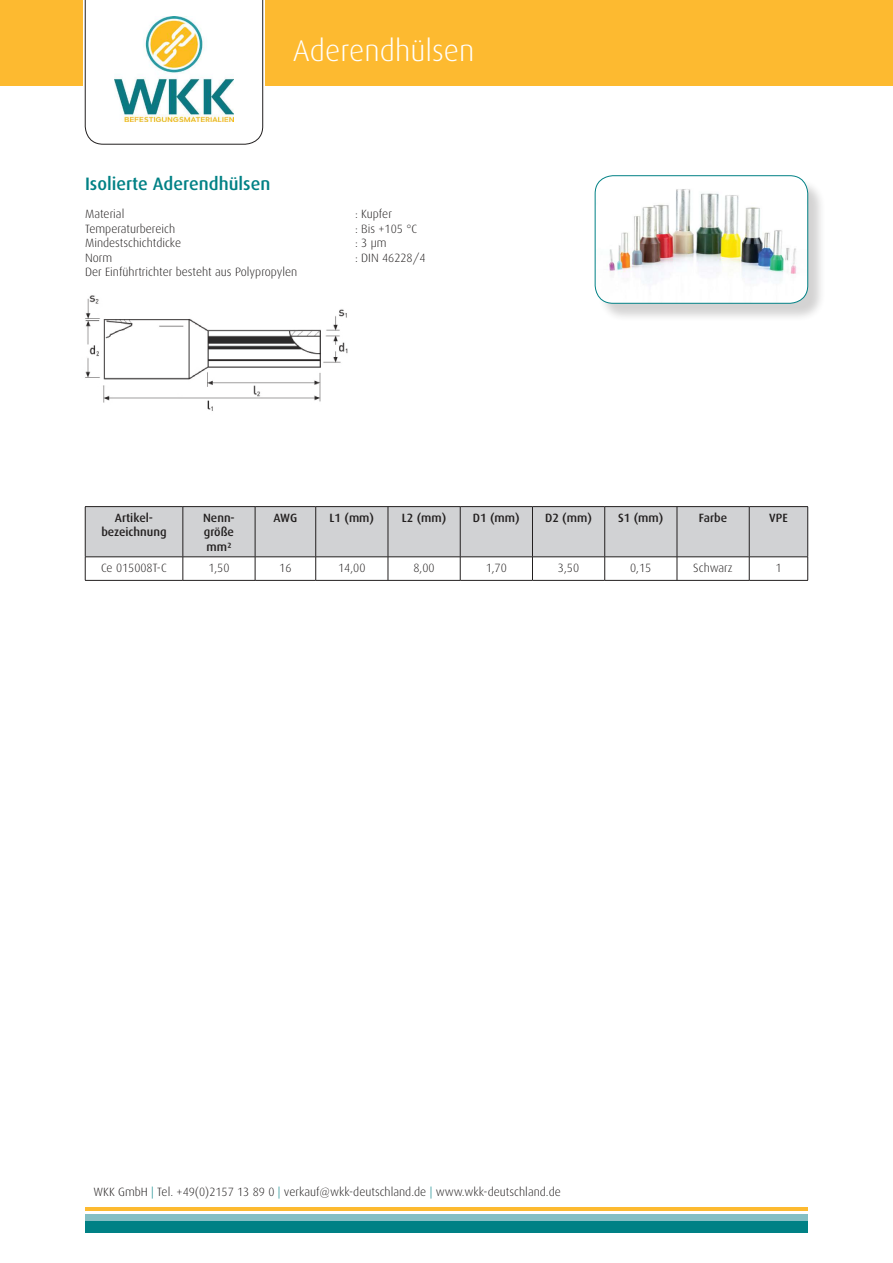
<style>
.page{position:relative;width:893px;height:1263px;background:#fff}
.page>*{position:absolute;margin:0;border:0;box-sizing:border-box;transform-origin:0 0}
.t1{font:300 30px "Dax";color:#fff}
.t2{font:500 18px "Dax";color:#008185}
.t3{font:300 12px "Dax";color:#221f1f}
.t4{font:500 12px/14.4px "Dax";color:#221f1f;text-align:center}
.s1{color:#008185}
</style>
<div class="page">
<div style="left:0;top:0;width:83px;height:85px;background:#fdba30"></div>
<div style="left:85px;top:1220px;width:723px;height:13px;background:#008185"></div>
<div style="left:85px;top:1214px;width:723px;height:6px;background:#84bfc4"></div>
<hr style="left:85px;top:1208px;width:723px;height:3px;background:#fdba30">
<svg style="left:85px;top:0;width:178px;height:145px"></svg>
<img style="left:115px;top:16px;width:118px;height:106px">
<div style="left:265px;top:0;width:628px;height:85px;background:#fdba30"></div>
<hr style="left:85px;top:506px;width:98px;height:1px;background:#221f1f">
<hr style="left:183px;top:506px;width:72px;height:1px;background:#221f1f">
<hr style="left:255px;top:506px;width:61px;height:1px;background:#221f1f">
<hr style="left:316px;top:506px;width:72px;height:1px;background:#221f1f">
<hr style="left:388px;top:506px;width:72px;height:1px;background:#221f1f">
<hr style="left:460px;top:506px;width:72px;height:1px;background:#221f1f">
<hr style="left:532px;top:506px;width:73px;height:1px;background:#221f1f">
<hr style="left:605px;top:506px;width:72px;height:1px;background:#221f1f">
<hr style="left:677px;top:506px;width:72px;height:1px;background:#221f1f">
<hr style="left:749px;top:506px;width:59px;height:1px;background:#221f1f">
<svg style="left:85px;top:507px;width:723px;height:73px"></svg>
<hr style="left:85px;top:580px;width:98px;height:1px;background:#221f1f">
<hr style="left:183px;top:580px;width:72px;height:1px;background:#221f1f">
<hr style="left:255px;top:580px;width:61px;height:1px;background:#221f1f">
<hr style="left:316px;top:580px;width:72px;height:1px;background:#221f1f">
<hr style="left:388px;top:580px;width:72px;height:1px;background:#221f1f">
<hr style="left:460px;top:580px;width:72px;height:1px;background:#221f1f">
<hr style="left:532px;top:580px;width:73px;height:1px;background:#221f1f">
<hr style="left:605px;top:580px;width:72px;height:1px;background:#221f1f">
<hr style="left:677px;top:580px;width:72px;height:1px;background:#221f1f">
<hr style="left:749px;top:580px;width:59px;height:1px;background:#221f1f">
<div style="left:597px;top:178px;width:230px;height:144px;background:#221f1f;opacity:.2"></div>
<img style="left:595px;top:176px;width:213px;height:127px">
<div style="left:595px;top:176px;width:213px;height:127px;border:1px solid #008185;border-radius:18px"></div>
<img style="left:85px;top:295px;width:263px;height:116px">
<h1 class="t1" style="left:293px;top:37px;width:183px">Aderendhülsen</h1>
<h2 class="t2" style="left:85px;top:175px;width:187px">Isolierte Aderendhülsen</h2>
<p class="t3" style="left:85px;top:209px;width:41px">Material</p>
<p class="t3" style="left:355px;top:209px;width:38px">: Kupfer</p>
<p class="t3" style="left:85px;top:223px;width:92px">Temperaturbereich</p>
<p class="t3" style="left:355px;top:223px;width:64px">: Bis +105 °C</p>
<p class="t3" style="left:85px;top:238px;width:98px">Mindestschichtdicke</p>
<p class="t3" style="left:355px;top:238px;width:33px">: 3 µm</p>
<p class="t3" style="left:85px;top:252px;width:29px">Norm</p>
<p class="t3" style="left:355px;top:252px;width:72px">: DIN 46228/4</p>
<p class="t3" style="left:85px;top:266px;width:214px">Der Einführtrichter besteht aus Polypropylen</p>
<p class="t4" style="left:101px;top:511px;width:67px">Artikel&shy;bezeichnung</p>
<p class="t4" style="left:203px;top:511px;width:33px;text-align:justify">Nenn&shy;größe mm²</p>
<p class="t4" style="left:274px;top:511px;width:25px">AWG</p>
<p class="t4" style="left:330px;top:511px;width:46px">L1 (mm)</p>
<p class="t4" style="left:402px;top:511px;width:46px">L2 (mm)</p>
<p class="t4" style="left:473px;top:511px;width:48px">D1 (mm)</p>
<p class="t4" style="left:545px;top:511px;width:48px">D2 (mm)</p>
<p class="t4" style="left:618px;top:511px;width:47px">S1 (mm)</p>
<p class="t4" style="left:699px;top:511px;width:30px">Farbe</p>
<p class="t4" style="left:769px;top:511px;width:20px">VPE</p>
<p class="t3" style="left:101px;top:563px;width:67px">Ce 015008T-C</p>
<p class="t3" style="left:208px;top:563px;width:23px">1,50</p>
<p class="t3" style="left:279px;top:563px;width:14px">16</p>
<p class="t3" style="left:338px;top:563px;width:29px">14,00</p>
<p class="t3" style="left:413px;top:563px;width:23px">8,00</p>
<p class="t3" style="left:486px;top:563px;width:23px">1,70</p>
<p class="t3" style="left:558px;top:563px;width:23px">3,50</p>
<p class="t3" style="left:630px;top:563px;width:23px">0,15</p>
<p class="t3" style="left:693px;top:563px;width:41px">Schwarz</p>
<p class="t3" style="left:775px;top:563px;width:8px">1</p>
<p class="t3" style="left:94px;top:1187px;width:469px">WKK GmbH <span class="s1">|</span> Tel. +49(0)2157 13 89 0 <span class="s1">|</span> verkauf@wkk-deutschland.de <span class="s1">|</span> www.wkk-deutschland.de</p>
</div>
